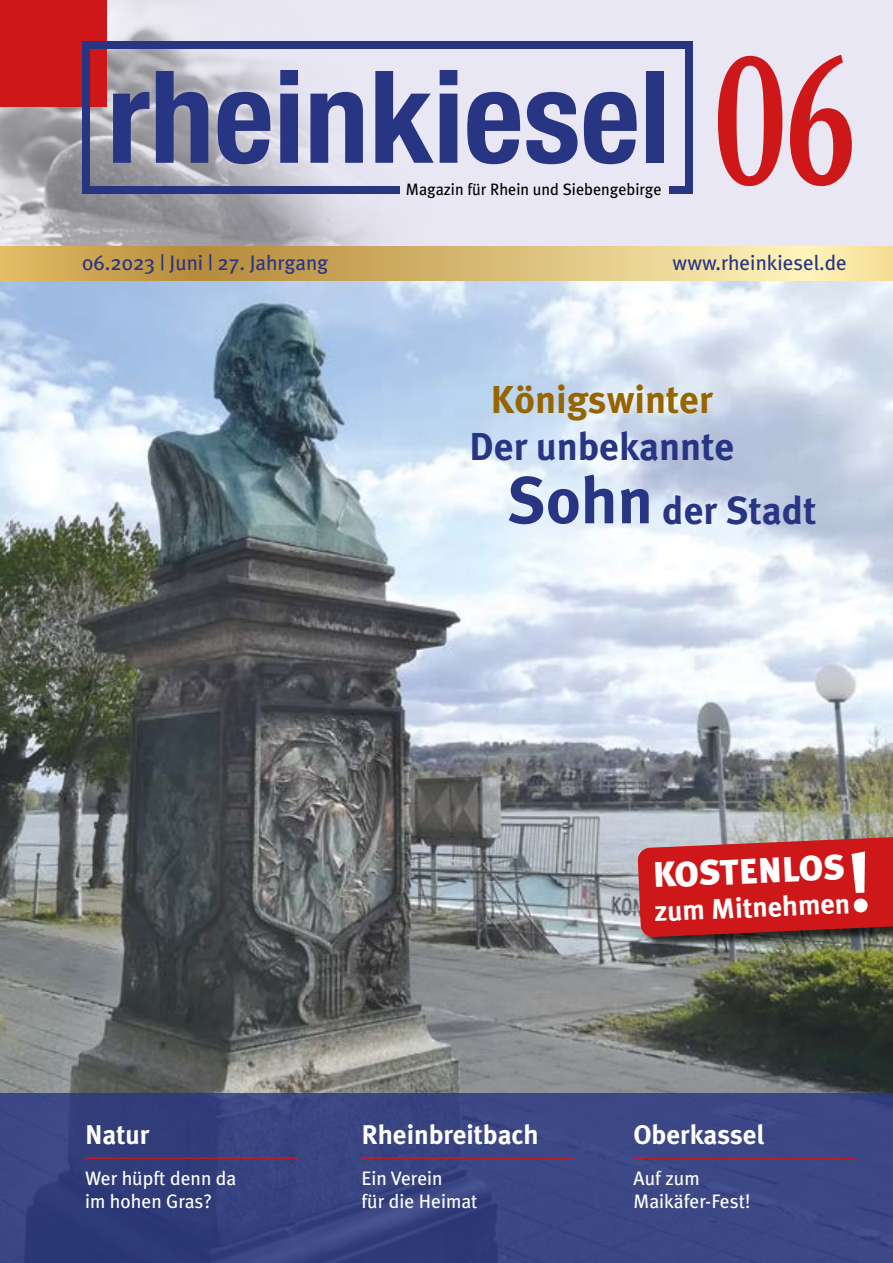
<style>
.page{position:relative;width:893px;height:1263px;background:#fff}
.page>*{position:absolute;margin:0;border:0;box-sizing:border-box;transform-origin:0 0}
.t1{font:700 180px "PT Serif";color:#cd1719;scale:.69 1}
.t2{font:700 38.85px/64.1px "Meta Plus";color:#283583}
.t3{font:700 38.85px "Meta Plus";color:#966500}
.t4{font:900 35.4px "Meta Plus";color:#fff}
.t5{font:700 28.35px "Meta Plus";color:#fff}
.t6{font:700 27px "Meta Plus";color:#fff}
.t7{font:21px "Meta Plus";color:#283583}
.t8{font:19.5px/23.4px "Meta Plus";color:#fff}
.t9{font:16.5px "Meta Plus";color:#000}
.s1{font-size:65.85px}
</style>
<div class="page">
<img style="left:0;top:281px;width:893px;height:812px">
<div style="left:639px;top:837px;width:254px;height:113px;background:#000;opacity:.75"></div>
<div style="left:0;top:0;width:893px;height:264px;background:#e9e7f4"></div>
<img style="left:0;top:0;width:443px;height:247px">
<svg style="left:0;top:247px;width:893px;height:34px;background:#dabc74"></svg>
<div style="left:0;top:0;width:106px;height:106px;background:#cd1719"></div>
<div style="left:82px;top:41px;width:611px;height:8px;background:#283583"></div>
<div style="left:82px;top:186px;width:318px;height:8px;background:#283583"></div>
<div style="left:82px;top:41px;width:8px;height:153px;background:#283583"></div>
<div style="left:685px;top:41px;width:8px;height:153px;background:#283583"></div>
<svg style="left:113px;top:92px;width:36px;height:71px;background:#5e6595"></svg>
<svg style="left:156px;top:71px;width:52px;height:92px;background:#555d91"></svg>
<svg style="left:218px;top:92px;width:52px;height:72px;background:#5f679e"></svg>
<svg style="left:280px;top:70px;width:18px;height:93px;background:#3b468d"></svg>
<svg style="left:310px;top:92px;width:53px;height:71px"></svg>
<svg style="left:375px;top:71px;width:59px;height:92px"></svg>
<svg style="left:440px;top:70px;width:17px;height:93px;background:#3a458d"></svg>
<svg style="left:467px;top:92px;width:53px;height:72px"></svg>
<svg style="left:526px;top:92px;width:52px;height:72px"></svg>
<svg style="left:584px;top:92px;width:53px;height:72px"></svg>
<div style="left:647px;top:71px;width:17px;height:92px;background:#283583"></div>
<div style="left:669px;top:186px;width:24px;height:8px;background:#283583"></div>
<div style="left:0;top:1093px;width:893px;height:170px;background:linear-gradient(to right,#323e7c,#3e4988)"></div>
<hr style="left:85px;top:1157px;width:213px;height:2px;background:#cd1719">
<hr style="left:634px;top:1157px;width:221px;height:2px;background:#cd1719">
<hr style="left:361px;top:1157px;width:213px;height:2px;background:#cd1719">
<svg style="left:638px;top:835px;width:255px;height:102px;background:#c32627"></svg>
<p class="t9" style="left:406px;top:179px;width:257px">Magazin für Rhein und Siebengebirge</p>
<h1 class="t1" style="left:715px;top:2px;width:205px">06</h1>
<p class="t7" style="left:82px;top:250px;width:248px">06.2023 | Juni | 27. Jahrgang</p>
<p class="t7" style="left:673px;top:250px;width:176px">www.rheinkiesel.de</p>
<h2 class="t3" style="left:491px;top:377px;width:224px">Königswinter</h2>
<h2 class="t2" style="left:507px;top:414px;width:310px;text-indent:-38px">Der unbekannte<br><span class="s1">Sohn</span> der Stadt</h2>
<h3 class="t6" style="left:85px;top:1118px;width:66px">Natur</h3>
<p class="t8" style="left:85px;top:1166px;width:153px">Wer hüpft denn da im hohen Gras?</p>
<h3 class="t6" style="left:361px;top:1118px;width:179px">Rheinbreitbach</h3>
<p class="t8" style="left:361px;top:1166px;width:118px">Ein Verein<br>für die Heimat</p>
<h3 class="t4" style="left:652px;top:854px;width:194px;rotate:-2deg">KOSTENLOS</h3>
<h3 class="t5" style="left:654px;top:894px;width:197px;rotate:-2deg">zum Mitnehmen</h3>
<h3 class="t6" style="left:634px;top:1118px;width:133px">Oberkassel</h3>
<p class="t8" style="left:634px;top:1166px;width:118px">Auf zum<br>Maikäfer-Fest!</p>
</div>
